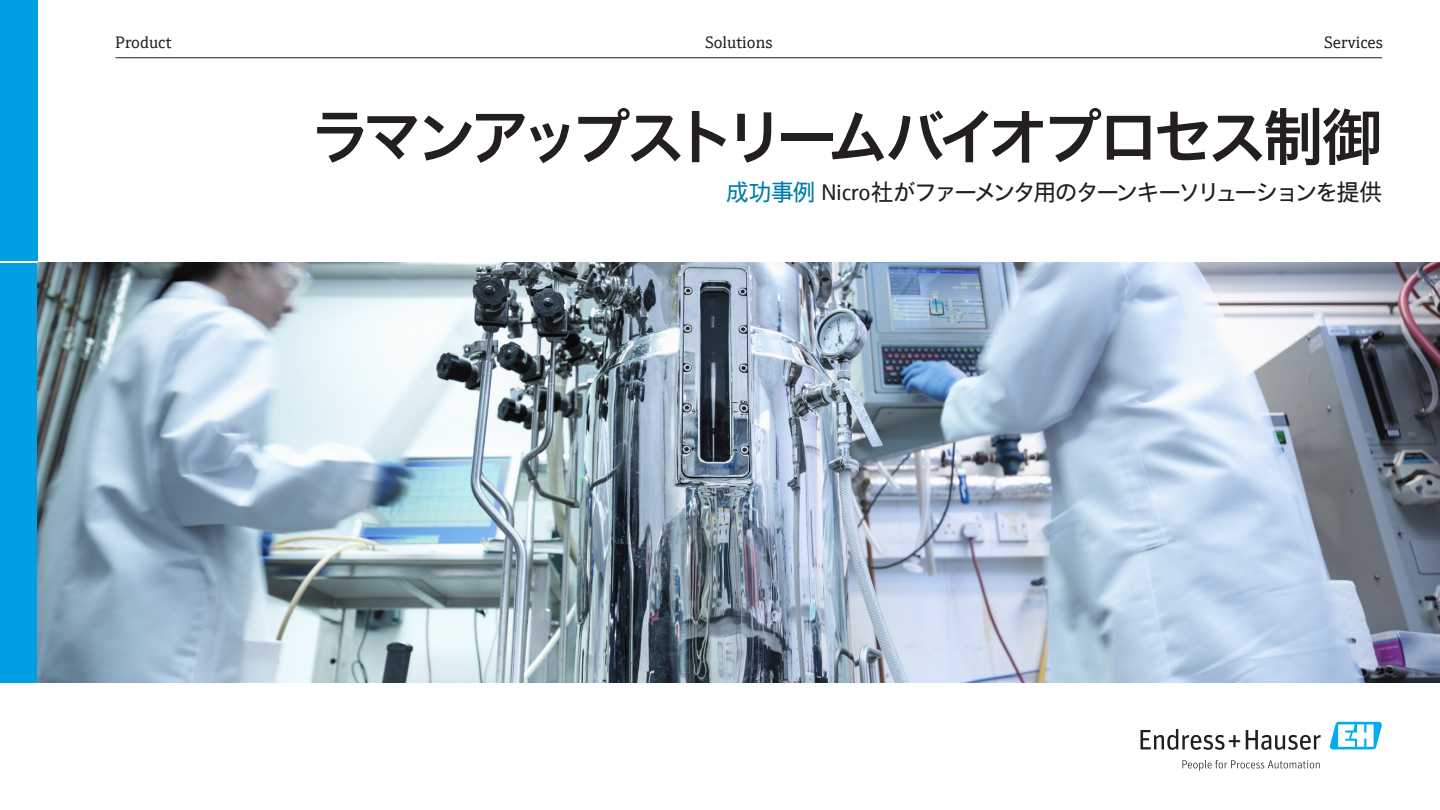
<style>
.page{position:relative;width:1440px;height:810px;background:#fff}
.page>*{position:absolute;margin:0;border:0;box-sizing:border-box;transform-origin:0 0}
.t1{font:700 60px "E+H Sans JP";letter-spacing:-.12em;color:#231f20}
.Subheadline{font:22.73px "E+H Sans JP";letter-spacing:-.065em;color:#231f20}
.t2{font:16.65px "E+H Serif JP";color:#231f20}
.s1{color:#007caa}
</style>
<div class="page">
<svg style="left:1141px;top:729px;width:99px;height:21px"></svg>
<svg style="left:1246px;top:730px;width:75px;height:20px"></svg>
<svg style="left:1182px;top:760px;width:138px;height:11px"></svg>
<svg style="left:1329px;top:722px;width:53px;height:27px"></svg>
<div style="left:0;top:0;width:38px;height:260px;background:#009fe3"></div>
<div style="left:0;top:263px;width:38px;height:419px;background:#009fe3"></div>
<hr style="left:116px;top:58px;width:1266px;height:1px;background:#231f20">
<img style="left:38px;top:262px;width:1402px;height:420px">
<p class="t2" style="left:116px;top:29px;width:58px">Product</p>
<p class="t2" style="left:705px;top:29px;width:69px">Solutions</p>
<p class="t2" style="left:1324px;top:29px;width:60px">Services</p>
<p class="t1" style="left:310px;top:102px;width:1074px">ラマンアップストリームバイオプロセス制御</p>
<p class="Subheadline" style="left:726px;top:178px;width:658px"><span class="s1">成功事例</span> Nicro社がファーメンタ用のターンキーソリューションを提供</p>
</div>
